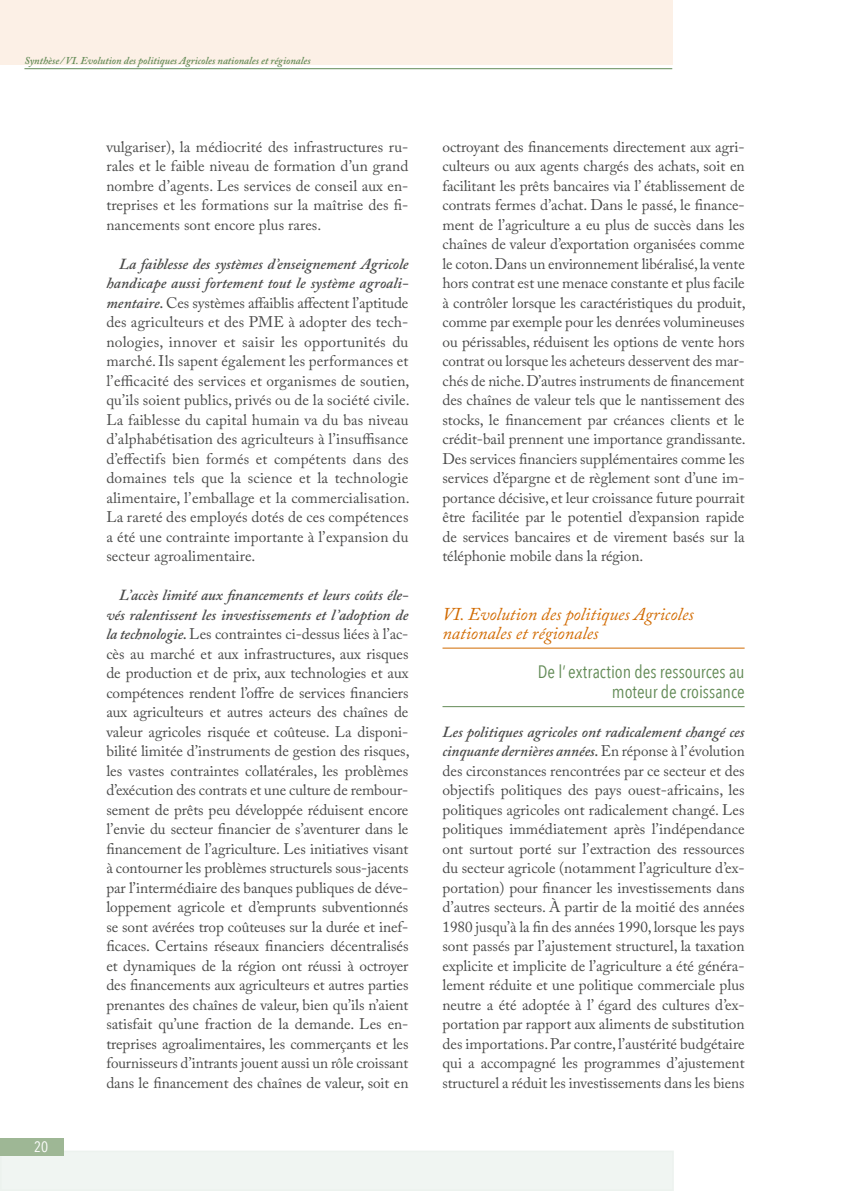
<style>
.page{position:relative;width:851px;height:1191px;background:#fff}
.page>*{position:absolute;margin:0;border:0;box-sizing:border-box;transform-origin:0 0}
.t1{font:italic 18px/19.5px "Adobe Caslon Pro";color:#d16a00}
.t2{font:18px/19.5px "Avenir Next Condensed";letter-spacing:-.005em;color:#638b57;text-align:right}
.t3{font:15.3px/19.5px "Adobe Caslon Pro";color:#4a4a49;text-align:justify}
.t4{font:15px "Avenir Next Condensed";color:#fff}
.t5{font:italic 600 10.5px "Adobe Caslon Pro";color:#638b57}
.s1{font-weight:600;font-style:italic}
</style>
<div class="page">
<div style="left:0;top:1150px;width:673px;height:41px;background:#f0f5f2"></div>
<div style="left:0;top:1138px;width:63px;height:17px;background:#9eb795"></div>
<div style="left:0;top:0;width:672px;height:64px;background:#fcf0e6"></div>
<hr style="left:24px;top:68px;width:648px;height:1px;background:#638b57">
<hr style="left:442px;top:648px;width:302px;height:1px;background:#d16a00">
<hr style="left:442px;top:706px;width:302px;height:1px;background:#638b57">
<p class="t5" style="left:24px;top:54px;width:288px">Synthèse/VI. Evolution des politiques Agricoles nationales et régionales</p>
<p class="t4" style="left:34px;top:1137px;width:16px">20</p>
<p class="t3" style="left:106px;top:136px;width:303px">vulgariser), la médiocrité des infrastructures ru&shy;rales et le faible niveau de formation d’un grand nombre d’agents. Les services de conseil aux en&shy;treprises et les formations sur la maîtrise des fi&shy;nancements sont encore plus rares.</p>
<p class="t3" style="left:106px;top:253px;width:304px;text-indent:13px"><span class="s1">La faiblesse des systèmes d’enseignement Agricole handicape aussi fortement tout le système agroali&shy;mentaire.</span> Ces systèmes affaiblis affectent l’aptitude des agriculteurs et des PME à adopter des tech&shy;nologies, innover et saisir les opportunités du marché. Ils sapent également les performances et l’efficacité des services et organismes de soutien, qu’ils soient publics, privés ou de la société civile.<br>La faiblesse du capital humain va du bas niveau d’alphabétisation des agriculteurs à l’insuffisance d’effectifs bien formés et compétents dans des domaines tels que la science et la technologie alimentaire, l’emballage et la commercialisation.<br>La rareté des employés dotés de ces compétences a été une contrainte importante à l’expansion du secteur agroalimentaire.</p>
<p class="t3" style="left:106px;top:585px;width:304px;text-indent:13px"><span class="s1">L’accès limité aux financements et leurs coûts éle&shy;vés ralentissent les investissements et l’adoption de la technologie.</span> Les contraintes ci-dessus liées à l’ac&shy;cès au marché et aux infrastructures, aux risques de production et de prix, aux technologies et aux compétences rendent l’offre de services financiers aux agriculteurs et autres acteurs des chaînes de valeur agricoles risquée et coûteuse. La disponi&shy;bilité limitée d’instruments de gestion des risques, les vastes contraintes collatérales, les problèmes d’exécution des contrats et une culture de rembour&shy;sement de prêts peu développée réduisent encore l’envie du secteur financier de s’aventurer dans le financement de l’agriculture. Les initiatives visant à contourner les problèmes structurels sous-jacents par l’intermédiaire des banques publiques de déve&shy;loppement agricole et d’emprunts subventionnés se sont avérées trop coûteuses sur la durée et inef&shy;ficaces. Certains réseaux financiers décentralisés et dynamiques de la région ont réussi à octroyer des financements aux agriculteurs et autres parties prenantes des chaînes de valeur, bien qu’ils n’aient satisfait qu’une fraction de la demande. Les en&shy;treprises agroalimentaires, les commerçants et les fournisseurs d’intrants jouent aussi un rôle croissant dans le financement des chaînes de valeur, soit en</p>
<p class="t3" style="left:442px;top:136px;width:304px">octroyant des financements directement aux agri&shy;culteurs ou aux agents chargés des achats, soit en facilitant les prêts bancaires via l’ établissement de contrats fermes d’achat. Dans le passé, le finance&shy;ment de l’agriculture a eu plus de succès dans les chaînes de valeur d’exportation organisées comme le coton. Dans un environnement libéralisé, la vente hors contrat est une menace constante et plus facile à contrôler lorsque les caractéristiques du produit, comme par exemple pour les denrées volumineuses ou périssables, réduisent les options de vente hors contrat ou lorsque les acheteurs desservent des mar&shy;chés de niche. D’autres instruments de financement des chaînes de valeur tels que le nantissement des stocks, le financement par créances clients et le crédit-bail prennent une importance grandissante.<br>Des services financiers supplémentaires comme les services d’épargne et de règlement sont d’une im&shy;portance décisive, et leur croissance future pourrait être facilitée par le potentiel d’expansion rapide de services bancaires et de virement basés sur la téléphonie mobile dans la région.</p>
<p class="t1" style="left:442px;top:604px;width:252px">VI. Evolution des politiques Agricoles nationales et régionales</p>
<p class="t2" style="left:538px;top:662px;width:208px">De l’ extraction des ressources au moteur de croissance</p>
<p class="t3" style="left:442px;top:721px;width:303px"><span class="s1">Les politiques agricoles ont radicalement changé ces cinquante dernières années.</span> En réponse à l’ évolution des circonstances rencontrées par ce secteur et des objectifs politiques des pays ouest-africains, les politiques agricoles ont radicalement changé. Les politiques immédiatement après l’indépendance ont surtout porté sur l’extraction des ressources du secteur agricole (notamment l’agriculture d’ex&shy;portation) pour financer les investissements dans d’autres secteurs. À partir de la moitié des années 1980 jusqu’à la fin des années 1990, lorsque les pays sont passés par l’ajustement structurel, la taxation explicite et implicite de l’agriculture a été généra&shy;lement réduite et une politique commerciale plus neutre a été adoptée à l’ égard des cultures d’ex&shy;portation par rapport aux aliments de substitution des importations. Par contre, l’austérité budgétaire qui a accompagné les programmes d’ajustement structurel a réduit les investissements dans les biens</p>
</div>
